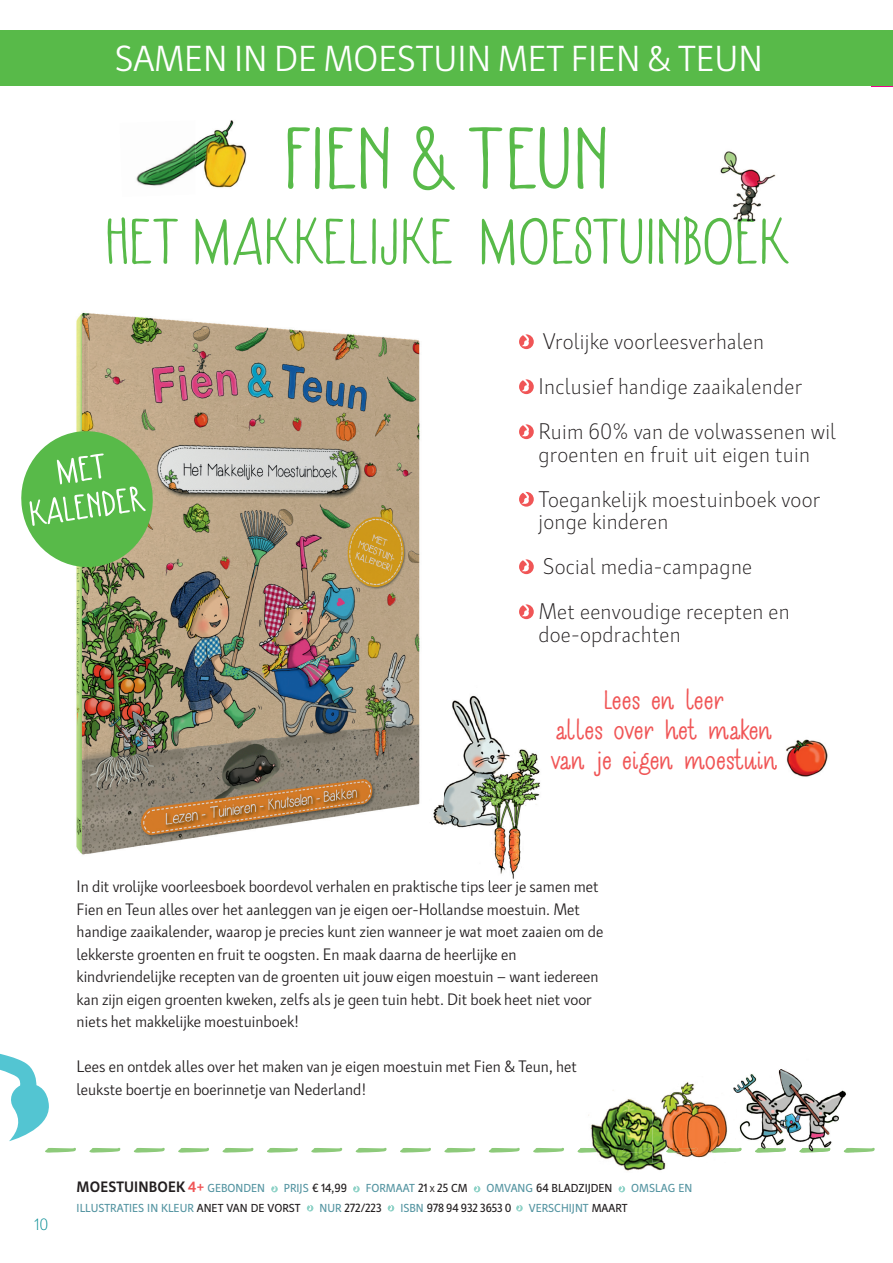
<style>
.page{position:relative;width:893px;height:1263px;background:#fff}
.page>*{position:absolute;margin:0;border:0;box-sizing:border-box;transform-origin:0 0}
.t1{font:112.5px "Les Tulipes Pro Sans";letter-spacing:-.01em;color:#58ba49}
.t2{font:82.5px "Les Tulipes Pro Sans";color:#58ba49}
.t3{font:45px/37.5px "Les Tulipes Pro Sans Bold";color:#fff;text-align:center}
.t4{font:36px "Kardinal";color:#fff}
.t5{font:34.5px/30px "Les Tulipes Pro Sans Bold";letter-spacing:-.015em;color:#f05556;text-align:center}
.t6{font:300 22.5px/45px "Kardinal";letter-spacing:.01em;color:#231f20}
.t7{font:16.5px/22.5px "Kardinal";color:#231f20}
.t8{font:300 16.5px "Kardinal";color:#008a91}
.t9{font:500 11.55px/19.2px "Kardinal";color:#5595a2}
.s1{font-weight:700;font-size:15px;color:#231f20}
.s2{font-weight:700;font-size:15px;color:#f05556}
.s3{font-size:12px;color:#231f20}
.s4{font-size:8.4px;color:#231f20}
.s5{color:#231f20}
</style>
<div class="page">
<div style="left:0;top:31px;width:893px;height:55px;background:#58ba49"></div>
<img style="left:76px;top:312px;width:344px;height:543px">
<svg style="left:0;top:1053px;width:49px;height:88px"></svg>
<svg style="left:519px;top:334px;width:15px;height:15px"></svg>
<svg style="left:519px;top:379px;width:15px;height:15px"></svg>
<svg style="left:519px;top:424px;width:15px;height:15px"></svg>
<svg style="left:519px;top:492px;width:15px;height:15px"></svg>
<svg style="left:519px;top:559px;width:15px;height:15px"></svg>
<svg style="left:519px;top:604px;width:15px;height:15px"></svg>
<svg style="left:271px;top:1186px;width:7px;height:6px"></svg>
<svg style="left:353px;top:1186px;width:7px;height:6px"></svg>
<svg style="left:474px;top:1186px;width:6px;height:6px"></svg>
<svg style="left:619px;top:1186px;width:6px;height:6px"></svg>
<svg style="left:307px;top:1205px;width:6px;height:6px"></svg>
<svg style="left:388px;top:1205px;width:6px;height:6px"></svg>
<svg style="left:516px;top:1205px;width:7px;height:6px"></svg>
<svg style="left:21px;top:427px;width:136px;height:144px;background:#7cbf69"></svg>
<img style="left:433px;top:695px;width:107px;height:184px">
<img style="left:736px;top:1069px;width:118px;height:84px">
<img style="left:720px;top:151px;width:56px;height:65px">
<img style="left:712px;top:216px;width:70px;height:14px">
<img style="left:681px;top:1082px;width:48px;height:76px">
<img style="left:729px;top:1087px;width:7px;height:66px">
<svg style="left:45px;top:1148px;width:830px;height:4px"></svg>
<img style="left:578px;top:1090px;width:88px;height:81px">
<img style="left:652px;top:1089px;width:30px;height:74px">
<img style="left:136px;top:143px;width:59px;height:43px">
<img style="left:195px;top:120px;width:52px;height:68px">
<img style="left:786px;top:739px;width:42px;height:38px">
<h3 class="t4" style="left:115px;top:32px;width:650px">SAMEN IN DE MOESTUIN MET FIEN &amp; TEUN</h3>
<h1 class="t1" style="left:283px;top:107px;width:328px">FIEN &amp;TEUN</h1>
<h2 class="t2" style="left:104px;top:204px;width:686px">HET MAKKELIJKE MOESTUINBOEK</h2>
<h3 class="t3" style="left:22px;top:460px;width:118px;rotate:-8deg">MET<br>KALENDER</h3>
<h3 class="t6" style="left:538px;top:317px;width:299px">Vrolijke voorleesverhalen<br>Inclusief handige zaaikalender<br>Ruim 60% van de volwassenen wil</h3>
<h3 class="t6" style="left:538px;top:430px;width:283px">groenten en fruit uit eigen tuin<br>Toegankelijk moestuinboek voor</h3>
<h3 class="t6" style="left:538px;top:497px;width:253px">jonge kinderen<br>Social media-campagne<br>Met eenvoudige recepten en</h3>
<h3 class="t6" style="left:538px;top:610px;width:144px">doe-opdrachten</h3>
<h3 class="t5" style="left:550px;top:686px;width:229px">Lees en leer<br>alles over het maken van je eigen moestuin</h3>
<p class="t7" style="left:77px;top:874px;width:528px">In dit vrolijke voorleesboek boordevol verhalen en praktische tips leer je samen met Fien en Teun alles over het aanleggen van je eigen oer-Hollandse moestuin. Met handige zaaikalender, waarop je precies kunt zien wanneer je wat moet zaaien om de lekkerste groenten en fruit te oogsten. En maak daarna de heerlijke en kindvriendelijke recepten van de groenten uit jouw eigen moestuin – want iedereen kan zijn eigen groenten kweken, zelfs als je geen tuin hebt. Dit boek heet niet voor niets het makkelijke moestuinboek!</p>
<p class="t7" style="left:77px;top:1054px;width:502px">Lees en ontdek alles over het maken van je eigen moestuin met Fien &amp; Teun, het leukste boertje en boerinnetje van Nederland!</p>
<p class="t8" style="left:34px;top:1212px;width:16px">10</p>
<p class="t9" style="left:77px;top:1178px;width:617px"><span class="s1">MOESTUINBOEK</span> <span class="s2">4+</span> GEBONDEN PRIJS <span class="s3">€ 14,99</span> FORMAAT <span class="s3">21</span> <span class="s4">X</span> <span class="s3">25</span> <span class="s5">CM</span> OMVANG <span class="s3">64</span> <span class="s5">BLADZIJDEN</span> OMSLAG EN<br>ILLUSTRATIES IN KLEUR <span class="s5">ANET VAN DE VORST</span> NUR <span class="s3">272/223</span> ISBN <span class="s3">978 94 932 3653 0</span></p>
<p class="t9" style="left:529px;top:1197px;width:100px">VERSCHIJNT <span class="s5">MAART</span></p>
</div>
